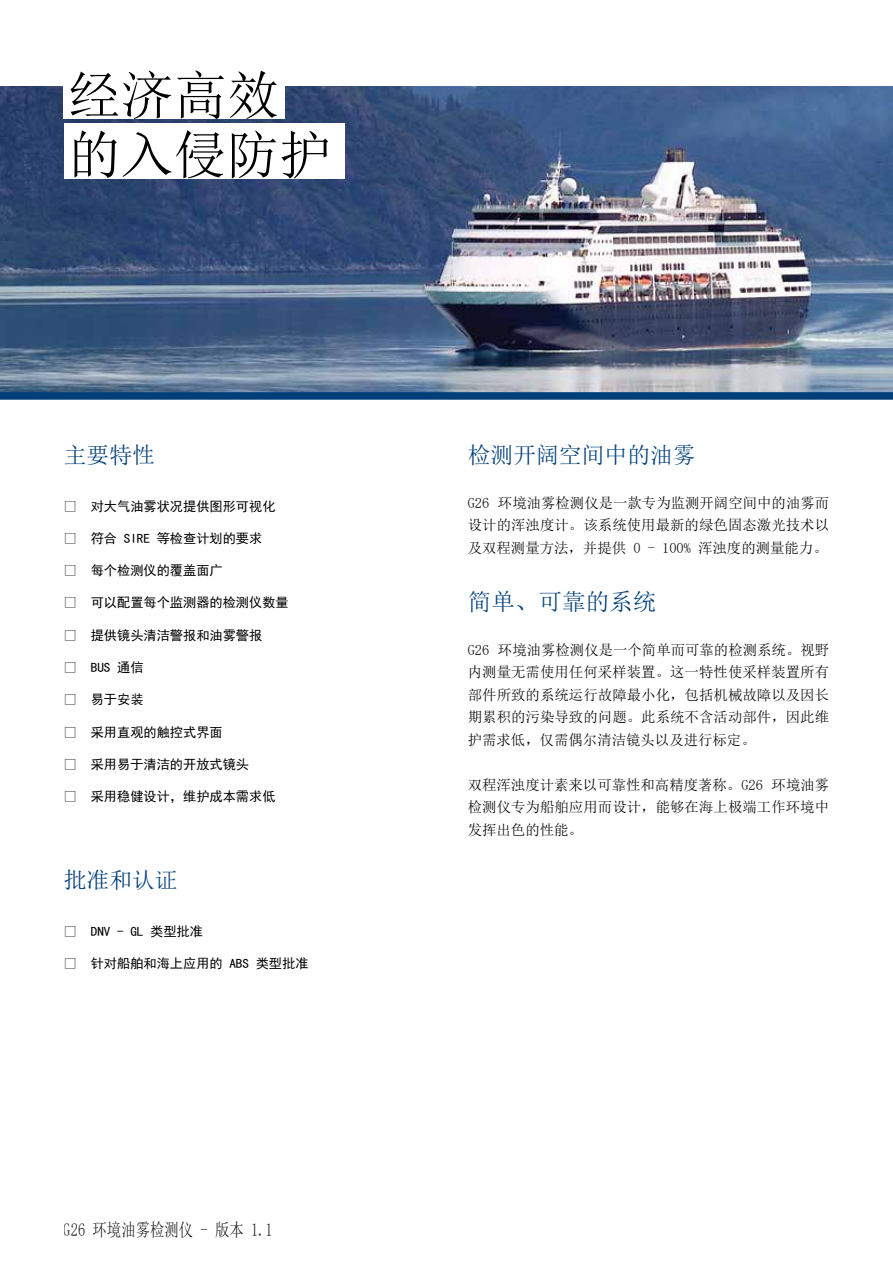
<style>
.page{position:relative;width:893px;height:1263px;background:#fff}
.page>*{position:absolute;margin:0;border:0;box-sizing:border-box;transform-origin:0 0}
.t1{font:52.8px/59.6px "Sim Sun";color:#000}
.t2{font:23.55px "Sim Sun";color:#003f79}
.t3{font:22.8px "Sim Sun";color:#003f79}
.t4{font:18px "Sim Sun";color:#000;scale:.8 1}
.t5{font:14.4px/22.5px "Sim Sun";letter-spacing:.005em;color:#000;text-align:justify}
.t6{font:13.2px "Sim Hei";color:#000}
</style>
<div class="page">
<img style="left:0;top:87px;width:893px;height:305px">
<div style="left:64px;top:64px;width:221px;height:55px;background:#fff"></div>
<div style="left:64px;top:123px;width:280px;height:55px;background:#fff"></div>
<div style="left:0;top:392px;width:893px;height:8px;background:#003f79"></div>
<h1 class="t1" style="left:68px;top:65px;width:265px">经济高效的入侵防护</h1>
<h3 class="t3" style="left:64px;top:443px;width:93px">主要特性</h3>
<p class="t6" style="left:64px;top:499px;width:213px">• 对大气油雾状况提供图形可视化</p>
<p class="t6" style="left:64px;top:532px;width:200px">• 符合 SIRE 等检查计划的要求</p>
<p class="t6" style="left:64px;top:564px;width:160px">• 每个检测仪的覆盖面广</p>
<p class="t6" style="left:64px;top:596px;width:226px">• 可以配置每个监测器的检测仪数量</p>
<p class="t6" style="left:64px;top:628px;width:200px">• 提供镜头清洁警报和油雾警报</p>
<p class="t6" style="left:64px;top:661px;width:81px">• BUS 通信</p>
<p class="t6" style="left:64px;top:693px;width:81px">• 易于安装</p>
<p class="t6" style="left:64px;top:725px;width:160px">• 采用直观的触控式界面</p>
<p class="t6" style="left:64px;top:757px;width:187px">• 采用易于清洁的开放式镜头</p>
<p class="t6" style="left:64px;top:790px;width:213px">• 采用稳健设计，维护成本需求低</p>
<h3 class="t3" style="left:64px;top:868px;width:115px">批准和认证</h3>
<p class="t6" style="left:64px;top:924px;width:141px">• DNV - GL 类型批准</p>
<p class="t6" style="left:64px;top:957px;width:246px">• 针对船舶和海上应用的 ABS 类型批准</p>
<p class="t4" style="left:64px;top:1221px;width:263px">G26 环境油雾检测仪 - 版本 1.1</p>
<h3 class="t3" style="left:468px;top:443px;width:229px">检测开阔空间中的油雾</h3>
<p class="t5" style="left:468px;top:491px;width:363px">G26 环境油雾检测仪是一款专为监测开阔空间中的油雾而设计的浑浊度计。该系统使用最新的绿色固态激光技术以及双程测量方法，并提供 0 - 100% 浑浊度的测量能力。</p>
<h2 class="t2" style="left:468px;top:589px;width:190px">简单、可靠的系统</h2>
<p class="t5" style="left:468px;top:638px;width:363px">G26 环境油雾检测仪是一个简单而可靠的检测系统。视野内测量无需使用任何采样装置。这一特性使采样装置所有部件所致的系统运行故障最小化，包括机械故障以及因长期累积的污染导致的问题。此系统不含活动部件，因此维护需求低，仅需偶尔清洁镜头以及进行标定。</p>
<p class="t5" style="left:468px;top:773px;width:363px">双程浑浊度计素来以可靠性和高精度著称。G26 环境油雾检测仪专为船舶应用而设计，能够在海上极端工作环境中发挥出色的性能。</p>
</div>
